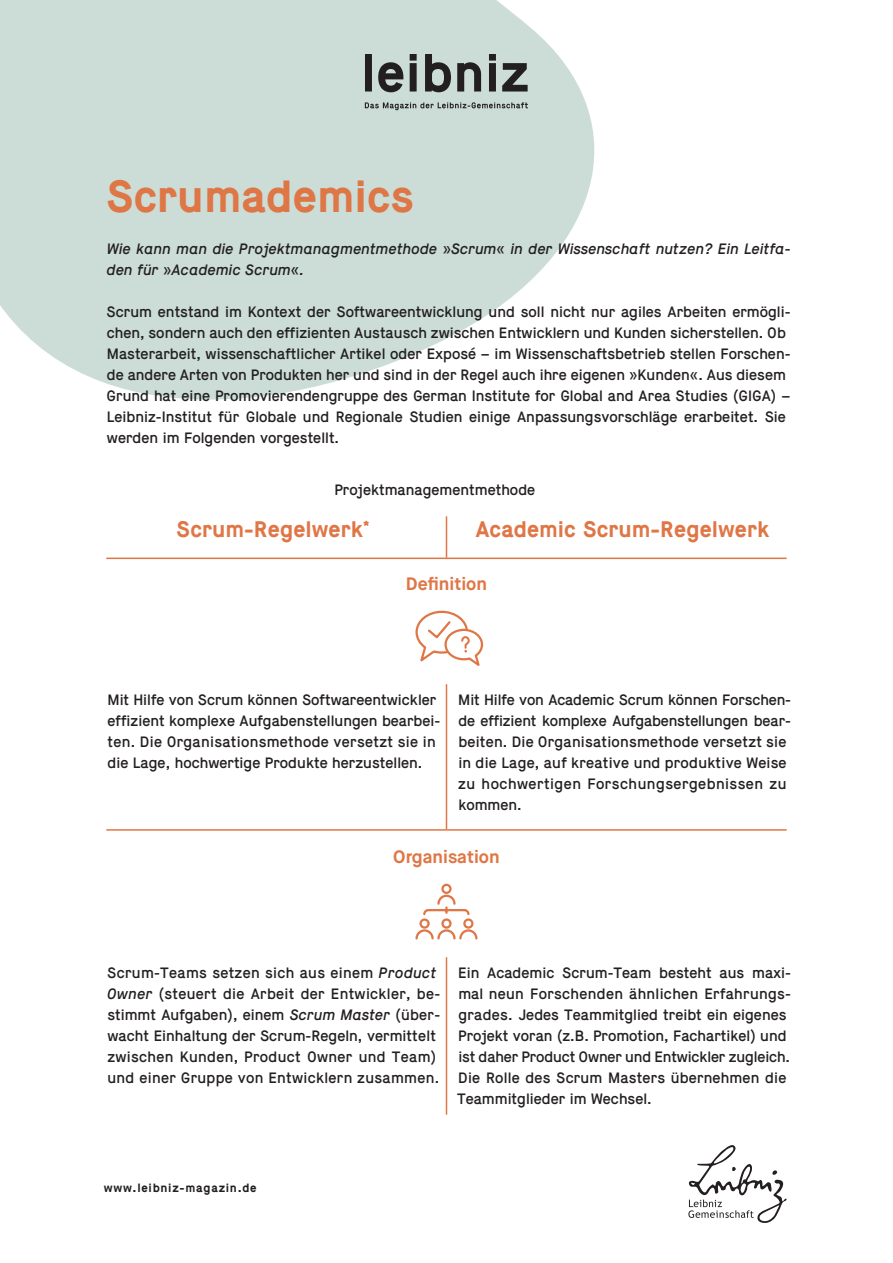
<style>
.page{position:relative;width:893px;height:1263px;background:#fff}
.page>*{position:absolute;margin:0;border:0;box-sizing:border-box;transform-origin:0 0}
.t1{font:700 45px "Maison";color:#df7646}
.t2{font:700 22.5px "Maison";color:#df7646}
.t3{font:700 18px "Maison Neue";color:#df7646}
.t4{font:15px/21px "Maison";color:#231f20}
.t5{font:15px/21px "Maison";letter-spacing:.02em;color:#231f20}
.t6{font:italic 15px/21px "Maison";color:#231f20}
.t7{font:700 12px "Maison";letter-spacing:.06em;color:#231f20}
.s1{font-style:italic}
</style>
<div class="page">
<svg style="left:0;top:0;width:595px;height:400px;background:#d2e1db"></svg>
<svg style="left:415px;top:883px;width:63px;height:57px"></svg>
<svg style="left:415px;top:610px;width:69px;height:56px"></svg>
<svg style="left:365px;top:54px;width:163px;height:38px;background:#808885"></svg>
<svg style="left:365px;top:102px;width:163px;height:8px"></svg>
<svg style="left:688px;top:1145px;width:99px;height:78px"></svg>
<hr style="left:106px;top:558px;width:681px;height:1px;background:#df7646">
<hr style="left:446px;top:516px;width:1px;height:42px;background:#df7646">
<hr style="left:446px;top:684px;width:1px;height:145px;background:#df7646">
<hr style="left:446px;top:957px;width:1px;height:158px;background:#df7646">
<hr style="left:106px;top:829px;width:681px;height:2px;background:#df7646">
<h1 class="t1" style="left:106px;top:168px;width:310px">Scrumademics</h1>
<p class="t6" style="left:107px;top:238px;width:685px">Wie kann man die Projektmanagmentmethode »Scrum« in der Wissenschaft nutzen? Ein Leitfa&shy;den für »Academic Scrum«.</p>
<p class="t4" style="left:107px;top:301px;width:685px">Scrum entstand im Kontext der Softwareentwicklung und soll nicht nur agiles Arbeiten ermögli&shy;chen, sondern auch den effizienten Austausch zwischen Entwicklern und Kunden sicherstellen. Ob Masterarbeit, wissenschaftlicher Artikel oder Exposé – im Wissenschaftsbetrieb stellen Forschen&shy;de andere Arten von Produkten her und sind in der Regel auch ihre eigenen »Kunden«. Aus diesem Grund hat eine Promovierendengruppe des German Institute for Global and Area Studies (GIGA) – Leibniz-Institut für Globale und Regionale Studien einige Anpassungsvorschläge erarbeitet. Sie werden im Folgenden vorgestellt.</p>
<p class="t4" style="left:334px;top:480px;width:202px">Projektmanagementmethode</p>
<h2 class="t2" style="left:176px;top:515px;width:195px">Scrum-Regelwerk<sup>*</sup></h2>
<h2 class="t2" style="left:475px;top:515px;width:296px">Academic Scrum-Regelwerk</h2>
<p class="t3" style="left:406px;top:572px;width:83px">Definition</p>
<p class="t4" style="left:107px;top:690px;width:334px">Mit Hilfe von Scrum können Softwareentwickler effizient komplexe Aufgabenstellungen bearbei&shy;ten. Die Organisationsmethode versetzt sie in die Lage, hochwertige Produkte herzustellen.</p>
<p class="t4" style="left:458px;top:690px;width:334px">Mit Hilfe von Academic Scrum können Forschen&shy;de effizient komplexe Aufgabenstellungen bear&shy;beiten. Die Organisationsmethode versetzt sie in die Lage, auf kreative und produktive Weise zu hochwertigen Forschungsergebnissen zu kommen.</p>
<p class="t3" style="left:393px;top:845px;width:108px">Organisation</p>
<p class="t5" style="left:107px;top:963px;width:335px">Scrum-Teams setzen sich aus einem <span class="s1">Product Owner</span> (steuert die Arbeit der Entwickler, be&shy;stimmt Aufgaben), einem <span class="s1">Scrum Master</span> (über&shy;wacht Einhaltung der Scrum-Regeln, vermittelt zwischen Kunden, Product Owner und Team) und einer Gruppe von Entwicklern zusammen.</p>
<p class="t4" style="left:457px;top:963px;width:336px">Ein Academic Scrum-Team besteht aus maxi&shy;mal neun Forschenden ähnlichen Erfahrungs&shy;grades. Jedes Teammitglied treibt ein eigenes Projekt voran (z.B. Promotion, Fachartikel) und ist daher Product Owner und Entwickler zugleich.<br>Die Rolle des Scrum Masters übernehmen die Teammitglieder im Wechsel.</p>
<p class="t7" style="left:104px;top:1180px;width:155px">www.leibniz-magazin.de</p>
</div>
